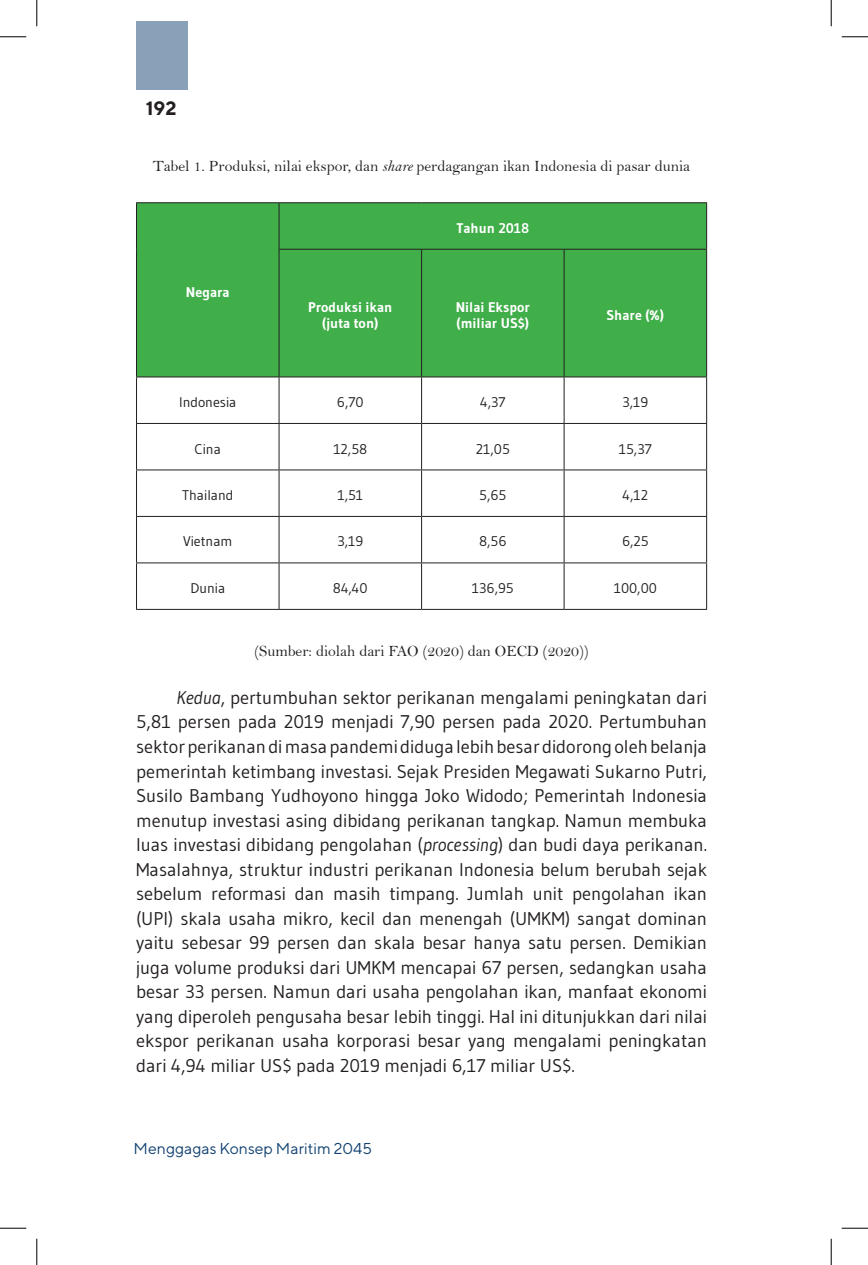
<style>
.page{position:relative;width:868px;height:1265px;background:#fff}
.page>*{position:absolute;margin:0;border:0;box-sizing:border-box;transform-origin:0 0}
.t1{font:700 19.25px "TT Norms";color:#231f20}
.Body_Text{font:18.38px/24.5px "Gudea";color:#231f20;text-align:justify}
.t2{font:15.75px "Bell";color:#231f20}
.t3{font:15.75px "TT Norms";color:#124271}
.t4{font:14px "Gudea";color:#231f20}
.t5{font:700 14px "Gudea";color:#fff}
.s1{font-family:"Bell MT Italic"}
.s2{font-style:italic}
</style>
<div class="page">
<div style="left:136px;top:22px;width:51px;height:67px;background:#88a0b8"></div>
<div style="left:137px;top:203px;width:569px;height:173px;background:#40ae49"></div>
<hr style="left:136px;top:202px;width:143px;height:1px;background:#231f20">
<hr style="left:136px;top:203px;width:1px;height:46px;background:#231f20">
<hr style="left:136px;top:249px;width:1px;height:127px;background:#231f20">
<hr style="left:279px;top:202px;width:142px;height:1px;background:#231f20">
<hr style="left:278px;top:203px;width:1px;height:46px;background:#231f20">
<hr style="left:421px;top:202px;width:143px;height:1px;background:#231f20">
<hr style="left:564px;top:202px;width:142px;height:1px;background:#231f20">
<hr style="left:706px;top:203px;width:1px;height:46px;background:#231f20">
<hr style="left:278px;top:249px;width:143px;height:1px;background:#231f20">
<hr style="left:278px;top:249px;width:1px;height:127px;background:#231f20">
<hr style="left:421px;top:249px;width:143px;height:1px;background:#231f20">
<hr style="left:421px;top:249px;width:1px;height:127px;background:#231f20">
<hr style="left:564px;top:249px;width:142px;height:1px;background:#231f20">
<hr style="left:563px;top:249px;width:1px;height:127px;background:#231f20">
<hr style="left:706px;top:249px;width:1px;height:127px;background:#231f20">
<hr style="left:136px;top:376px;width:143px;height:1px;background:#231f20">
<hr style="left:136px;top:377px;width:1px;height:46px;background:#231f20">
<hr style="left:279px;top:376px;width:142px;height:1px;background:#231f20">
<hr style="left:278px;top:377px;width:1px;height:46px;background:#231f20">
<hr style="left:421px;top:376px;width:143px;height:1px;background:#231f20">
<hr style="left:421px;top:377px;width:1px;height:46px;background:#231f20">
<hr style="left:564px;top:376px;width:142px;height:1px;background:#231f20">
<hr style="left:563px;top:377px;width:1px;height:46px;background:#231f20">
<hr style="left:706px;top:377px;width:1px;height:46px;background:#231f20">
<hr style="left:136px;top:423px;width:143px;height:1px;background:#231f20">
<hr style="left:136px;top:424px;width:1px;height:45px;background:#231f20">
<hr style="left:279px;top:423px;width:142px;height:1px;background:#231f20">
<hr style="left:278px;top:424px;width:1px;height:45px;background:#231f20">
<hr style="left:421px;top:423px;width:143px;height:1px;background:#231f20">
<hr style="left:421px;top:424px;width:1px;height:45px;background:#231f20">
<hr style="left:564px;top:423px;width:142px;height:1px;background:#231f20">
<hr style="left:563px;top:424px;width:1px;height:45px;background:#231f20">
<hr style="left:706px;top:424px;width:1px;height:45px;background:#231f20">
<hr style="left:136px;top:469px;width:143px;height:1px;background:#231f20">
<hr style="left:136px;top:470px;width:1px;height:46px;background:#231f20">
<hr style="left:279px;top:469px;width:142px;height:1px;background:#231f20">
<hr style="left:278px;top:470px;width:1px;height:46px;background:#231f20">
<hr style="left:421px;top:469px;width:143px;height:1px;background:#231f20">
<hr style="left:421px;top:470px;width:1px;height:46px;background:#231f20">
<hr style="left:564px;top:469px;width:142px;height:1px;background:#231f20">
<hr style="left:563px;top:470px;width:1px;height:46px;background:#231f20">
<hr style="left:706px;top:470px;width:1px;height:46px;background:#231f20">
<hr style="left:136px;top:516px;width:143px;height:1px;background:#231f20">
<hr style="left:136px;top:516px;width:1px;height:46px;background:#231f20">
<hr style="left:279px;top:516px;width:142px;height:1px;background:#231f20">
<hr style="left:278px;top:516px;width:1px;height:46px;background:#231f20">
<hr style="left:421px;top:516px;width:143px;height:1px;background:#231f20">
<hr style="left:421px;top:516px;width:1px;height:46px;background:#231f20">
<hr style="left:564px;top:516px;width:142px;height:1px;background:#231f20">
<hr style="left:563px;top:516px;width:1px;height:46px;background:#231f20">
<hr style="left:706px;top:516px;width:1px;height:46px;background:#231f20">
<hr style="left:136px;top:562px;width:143px;height:1px;background:#231f20">
<hr style="left:136px;top:563px;width:1px;height:46px;background:#231f20">
<hr style="left:279px;top:562px;width:142px;height:1px;background:#231f20">
<hr style="left:278px;top:563px;width:1px;height:46px;background:#231f20">
<hr style="left:421px;top:562px;width:143px;height:1px;background:#231f20">
<hr style="left:421px;top:563px;width:1px;height:46px;background:#231f20">
<hr style="left:564px;top:562px;width:142px;height:1px;background:#231f20">
<hr style="left:563px;top:563px;width:1px;height:46px;background:#231f20">
<hr style="left:706px;top:563px;width:1px;height:46px;background:#231f20">
<hr style="left:136px;top:609px;width:143px;height:1px;background:#231f20">
<hr style="left:279px;top:609px;width:142px;height:1px;background:#231f20">
<hr style="left:421px;top:609px;width:143px;height:1px;background:#231f20">
<hr style="left:564px;top:609px;width:142px;height:1px;background:#231f20">
<svg style="left:0;top:36px;width:26px;height:1px"></svg>
<svg style="left:841px;top:36px;width:26px;height:1px"></svg>
<svg style="left:0;top:1227px;width:26px;height:1px"></svg>
<svg style="left:841px;top:1227px;width:26px;height:1px"></svg>
<svg style="left:36px;top:0;width:1px;height:26px"></svg>
<svg style="left:36px;top:1238px;width:1px;height:26px"></svg>
<svg style="left:830px;top:0;width:1px;height:26px"></svg>
<svg style="left:830px;top:1238px;width:1px;height:26px"></svg>
<p class="t1" style="left:146px;top:96px;width:32px">192</p>
<p class="t2" style="left:153px;top:157px;width:538px">Tabel 1. Produksi, nilai ekspor, dan <span class="s1">share</span> perdagangan ikan Indonesia di pasar dunia</p>
<p class="t5" style="left:186px;top:283px;width:45px">Negara</p>
<p class="t5" style="left:308px;top:298px;width:86px">Produksi ikan</p>
<p class="t5" style="left:322px;top:314px;width:58px">(juta ton)</p>
<p class="t5" style="left:456px;top:219px;width:74px">Tahun 2018</p>
<p class="t5" style="left:455px;top:298px;width:76px">Nilai Ekspor</p>
<p class="t5" style="left:456px;top:314px;width:74px">(miliar US$)</p>
<p class="t5" style="left:606px;top:306px;width:59px">Share (%)</p>
<p class="t4" style="left:179px;top:393px;width:59px">Indonesia</p>
<p class="t4" style="left:337px;top:393px;width:28px">6,70</p>
<p class="t4" style="left:480px;top:393px;width:27px">4,37</p>
<p class="t4" style="left:622px;top:393px;width:27px">3,19</p>
<p class="t4" style="left:194px;top:440px;width:28px">Cina</p>
<p class="t4" style="left:333px;top:440px;width:35px">12,58</p>
<p class="t4" style="left:475px;top:440px;width:35px">21,05</p>
<p class="t4" style="left:618px;top:440px;width:34px">15,37</p>
<p class="t4" style="left:182px;top:486px;width:53px">Thailand</p>
<p class="t4" style="left:337px;top:486px;width:27px">1,51</p>
<p class="t4" style="left:479px;top:486px;width:29px">5,65</p>
<p class="t4" style="left:622px;top:486px;width:27px">4,12</p>
<p class="t4" style="left:183px;top:532px;width:51px">Vietnam</p>
<p class="t4" style="left:337px;top:532px;width:27px">3,19</p>
<p class="t4" style="left:479px;top:532px;width:29px">8,56</p>
<p class="t4" style="left:621px;top:532px;width:28px">6,25</p>
<p class="t4" style="left:190px;top:579px;width:36px">Dunia</p>
<p class="t4" style="left:333px;top:579px;width:36px">84,40</p>
<p class="t4" style="left:472px;top:579px;width:43px">136,95</p>
<p class="t4" style="left:613px;top:579px;width:45px">100,00</p>
<p class="t2" style="left:254px;top:641px;width:335px">(Sumber: diolah dari FAO (2020) dan OECD (2020))</p>
<p class="Body_Text" style="left:136px;top:684px;width:572px;text-indent:40px"><span class="s2">Kedua</span>, pertumbuhan sektor perikanan mengalami peningkatan dari 5,81 persen pada 2019 menjadi 7,90 persen pada 2020. Pertumbuhan sektor perikanan di masa pandemi diduga lebih besar didorong oleh belanja pemerintah ketimbang investasi. Sejak Presiden Megawati Sukarno Putri, Susilo Bambang Yudhoyono hingga Joko Widodo; Pemerintah Indonesia menutup investasi asing dibidang perikanan tangkap. Namun membuka luas investasi dibidang pengolahan (<span class="s2">processing</span>) dan budi daya perikanan.<br>Masalahnya, struktur industri perikanan Indonesia belum berubah sejak sebelum reformasi dan masih timpang. Jumlah unit pengolahan ikan (UPI) skala usaha mikro, kecil dan menengah (UMKM) sangat dominan yaitu sebesar 99 persen dan skala besar hanya satu persen. Demikian juga volume produksi dari UMKM mencapai 67 persen, sedangkan usaha besar 33 persen. Namun dari usaha pengolahan ikan, manfaat ekonomi yang diperoleh pengusaha besar lebih tinggi. Hal ini ditunjukkan dari nilai ekspor perikanan usaha korporasi besar yang mengalami peningkatan dari 4,94 miliar US$ pada 2019 menjadi 6,17 miliar US$.</p>
<p class="t3" style="left:133px;top:1138px;width:240px">Menggagas Konsep Maritim 2045</p>
</div>
